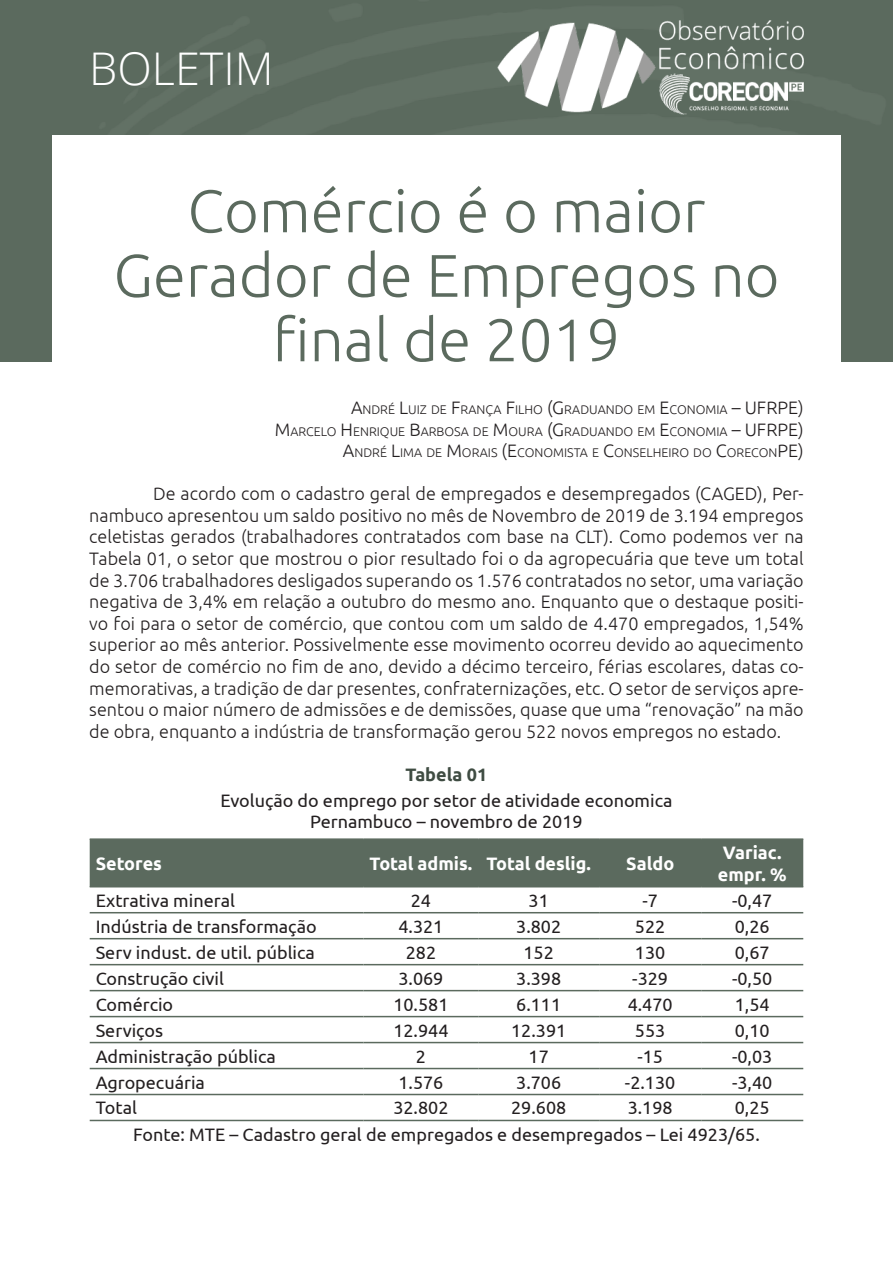
<style>
.page{position:relative;width:893px;height:1263px;background:#fff}
.page>*{position:absolute;margin:0;border:0;box-sizing:border-box;transform-origin:0 0}
.t1{font:300 60px/64.5px "Ubuntu";color:#5b6a5e;text-align:center}
.t2{font:300 45px "Open Sans";color:#fff}
.t3{font:300 18px/21.6px "Ubuntu";color:#231f20;text-align:justify}
.t4{font:18px "Ubuntu";color:#231f20}
.t5{font:700 18px/21.6px "Ubuntu";color:#fff}
.t6{font:700 18px "Ubuntu";color:#3f4c42}
.t7{font:300 12.6px "Ubuntu";color:#231f20}
.s1{font-size:18px}
</style>
<div class="page">
<div style="left:0;top:0;width:51px;height:361px;background:#5b6a5e"></div>
<div style="left:842px;top:0;width:51px;height:361px;background:#5b6a5e"></div>
<div style="left:90px;top:840px;width:713px;height:46px;background:#5b6a5e"></div>
<hr style="left:90px;top:838px;width:274px;height:2px;background:#5b6a5e">
<hr style="left:364px;top:838px;width:114px;height:2px;background:#5b6a5e">
<hr style="left:478px;top:838px;width:121px;height:2px;background:#5b6a5e">
<hr style="left:599px;top:838px;width:102px;height:2px;background:#5b6a5e">
<hr style="left:701px;top:838px;width:102px;height:2px;background:#5b6a5e">
<hr style="left:90px;top:886px;width:274px;height:1px;background:#5b6a5e">
<hr style="left:364px;top:886px;width:114px;height:1px;background:#5b6a5e">
<hr style="left:478px;top:886px;width:121px;height:1px;background:#5b6a5e">
<hr style="left:599px;top:886px;width:102px;height:1px;background:#5b6a5e">
<hr style="left:701px;top:886px;width:102px;height:1px;background:#5b6a5e">
<hr style="left:90px;top:912px;width:274px;height:1px;background:#5b6a5e">
<hr style="left:364px;top:912px;width:114px;height:1px;background:#5b6a5e">
<hr style="left:478px;top:912px;width:121px;height:1px;background:#5b6a5e">
<hr style="left:599px;top:912px;width:102px;height:1px;background:#5b6a5e">
<hr style="left:701px;top:912px;width:102px;height:1px;background:#5b6a5e">
<hr style="left:90px;top:938px;width:274px;height:1px;background:#5b6a5e">
<hr style="left:364px;top:938px;width:114px;height:1px;background:#5b6a5e">
<hr style="left:478px;top:938px;width:121px;height:1px;background:#5b6a5e">
<hr style="left:599px;top:938px;width:102px;height:1px;background:#5b6a5e">
<hr style="left:701px;top:938px;width:102px;height:1px;background:#5b6a5e">
<hr style="left:90px;top:964px;width:274px;height:1px;background:#5b6a5e">
<hr style="left:364px;top:964px;width:114px;height:1px;background:#5b6a5e">
<hr style="left:478px;top:964px;width:121px;height:1px;background:#5b6a5e">
<hr style="left:599px;top:964px;width:102px;height:1px;background:#5b6a5e">
<hr style="left:701px;top:964px;width:102px;height:1px;background:#5b6a5e">
<hr style="left:90px;top:990px;width:274px;height:1px;background:#5b6a5e">
<hr style="left:364px;top:990px;width:114px;height:1px;background:#5b6a5e">
<hr style="left:478px;top:990px;width:121px;height:1px;background:#5b6a5e">
<hr style="left:599px;top:990px;width:102px;height:1px;background:#5b6a5e">
<hr style="left:701px;top:990px;width:102px;height:1px;background:#5b6a5e">
<hr style="left:90px;top:1016px;width:274px;height:1px;background:#5b6a5e">
<hr style="left:364px;top:1016px;width:114px;height:1px;background:#5b6a5e">
<hr style="left:478px;top:1016px;width:121px;height:1px;background:#5b6a5e">
<hr style="left:599px;top:1016px;width:102px;height:1px;background:#5b6a5e">
<hr style="left:701px;top:1016px;width:102px;height:1px;background:#5b6a5e">
<hr style="left:90px;top:1042px;width:274px;height:1px;background:#5b6a5e">
<hr style="left:364px;top:1042px;width:114px;height:1px;background:#5b6a5e">
<hr style="left:478px;top:1042px;width:121px;height:1px;background:#5b6a5e">
<hr style="left:599px;top:1042px;width:102px;height:1px;background:#5b6a5e">
<hr style="left:701px;top:1042px;width:102px;height:1px;background:#5b6a5e">
<hr style="left:90px;top:1068px;width:274px;height:1px;background:#5b6a5e">
<hr style="left:364px;top:1068px;width:114px;height:1px;background:#5b6a5e">
<hr style="left:478px;top:1068px;width:121px;height:1px;background:#5b6a5e">
<hr style="left:599px;top:1068px;width:102px;height:1px;background:#5b6a5e">
<hr style="left:701px;top:1068px;width:102px;height:1px;background:#5b6a5e">
<hr style="left:90px;top:1094px;width:274px;height:1px;background:#5b6a5e">
<hr style="left:364px;top:1094px;width:114px;height:1px;background:#5b6a5e">
<hr style="left:478px;top:1094px;width:121px;height:1px;background:#5b6a5e">
<hr style="left:599px;top:1094px;width:102px;height:1px;background:#5b6a5e">
<hr style="left:701px;top:1094px;width:102px;height:1px;background:#5b6a5e">
<hr style="left:90px;top:1120px;width:274px;height:1px;background:#5b6a5e">
<hr style="left:364px;top:1120px;width:114px;height:1px;background:#5b6a5e">
<hr style="left:478px;top:1120px;width:121px;height:1px;background:#5b6a5e">
<hr style="left:599px;top:1120px;width:102px;height:1px;background:#5b6a5e">
<hr style="left:701px;top:1120px;width:102px;height:1px;background:#5b6a5e">
<div style="left:51px;top:0;width:791px;height:134px;background:#5b6a5e"></div>
<img style="left:497px;top:21px;width:307px;height:94px">
<p class="t2" style="left:89px;top:38px;width:186px">BOLETIM</p>
<p class="t1" style="left:187px;top:177px;width:520px">Comércio é o maior</p>
<p class="t1" style="left:113px;top:242px;width:668px">Gerador de Empregos no final de 2019</p>
<p class="t7" style="left:351px;top:402px;width:454px"><span class="s1">A</span>NDRÉ <span class="s1">L</span>UIZ DE <span class="s1">F</span>RANÇA <span class="s1">F</span>ILHO <span class="s1">(G</span>RADUANDO EM <span class="s1">E</span>CONOMIA <span class="s1">– U FRPE)</span></p>
<p class="t7" style="left:275px;top:424px;width:530px"><span class="s1">M</span>ARCELO <span class="s1">H</span> ENRIQUE <span class="s1">B</span>ARBOSA DE <span class="s1">M</span> OURA <span class="s1">(G</span>RADUANDO EM <span class="s1">E</span>CONOMIA <span class="s1">– U FRPE)</span></p>
<p class="t7" style="left:343px;top:445px;width:462px"><span class="s1">A</span>NDRÉ <span class="s1">L</span>IMA DE <span class="s1">M</span> ORAIS <span class="s1">(E</span>CONOMISTA E <span class="s1">C</span>ONSELHEIRO DO <span class="s1">C</span>ORECON<span class="s1">PE)</span></p>
<p class="t3" style="left:89px;top:482px;width:716px;text-indent:64px">De acordo com o cadastro geral de empregados e desempregados (CAGED), Per&shy;nambuco apresentou um saldo positivo no mês de Novembro de 2019 de 3.194 empregos celetistas gerados (trabalhadores contratados com base na CLT). Como podemos ver na Tabela 01, o setor que mostrou o pior resultado foi o da agropecuária que teve um total de 3.706 trabalhadores desligados superando os 1.576 contratados no setor, uma variação negativa de 3,4% em relação a outubro do mesmo ano. Enquanto que o destaque positi&shy;vo foi para o setor de comércio, que contou com um saldo de 4.470 empregados, 1,54% superior ao mês anterior. Possivelmente esse movimento ocorreu devido ao aquecimento do setor de comércio no fim de ano, devido a décimo terceiro, férias escolares, datas co&shy;memorativas, a tradição de dar presentes, confraternizações, etc. O setor de serviços apre&shy;sentou o maior número de admissões e de demissões, quase que uma “renovação” na mão de obra, enquanto a indústria de transformação gerou 522 novos empregos no estado.</p>
<p class="t6" style="left:406px;top:763px;width:83px">Tabela 01</p>
<p class="t4" style="left:221px;top:789px;width:453px">Evolução do emprego por setor de atividade economica</p>
<p class="t4" style="left:310px;top:811px;width:274px">Pernambuco – novembro de 2019</p>
<p class="t5" style="left:96px;top:852px;width:68px">Setores</p>
<p class="t5" style="left:370px;top:852px;width:104px">Total admis.</p>
<p class="t5" style="left:486px;top:852px;width:106px">Total deslig.</p>
<p class="t5" style="left:626px;top:852px;width:50px">Saldo</p>
<p class="t5" style="left:718px;top:842px;width:70px">Variac. empr. %</p>
<p class="t4" style="left:96px;top:889px;width:141px">Extrativa mineral</p>
<p class="t4" style="left:411px;top:889px;width:22px">24</p>
<p class="t4" style="left:529px;top:889px;width:22px">31</p>
<p class="t4" style="left:642px;top:889px;width:17px">-7</p>
<p class="t4" style="left:732px;top:889px;width:42px">-0,47</p>
<p class="t4" style="left:96px;top:915px;width:222px">Indústria de transformação</p>
<p class="t4" style="left:398px;top:915px;width:47px">4.321</p>
<p class="t4" style="left:516px;top:915px;width:47px">3.802</p>
<p class="t4" style="left:635px;top:915px;width:32px">522</p>
<p class="t4" style="left:735px;top:915px;width:36px">0,26</p>
<p class="t4" style="left:96px;top:941px;width:221px">Serv indust. de util. pública</p>
<p class="t4" style="left:406px;top:941px;width:32px">282</p>
<p class="t4" style="left:523px;top:941px;width:32px">152</p>
<p class="t4" style="left:635px;top:941px;width:32px">130</p>
<p class="t4" style="left:735px;top:941px;width:36px">0,67</p>
<p class="t4" style="left:96px;top:967px;width:130px">Construção civil</p>
<p class="t4" style="left:398px;top:967px;width:47px">3.069</p>
<p class="t4" style="left:516px;top:967px;width:47px">3.398</p>
<p class="t4" style="left:632px;top:967px;width:37px">-329</p>
<p class="t4" style="left:732px;top:967px;width:42px">-0,50</p>
<p class="t4" style="left:96px;top:993px;width:79px">Comércio</p>
<p class="t4" style="left:393px;top:993px;width:57px">10.581</p>
<p class="t4" style="left:516px;top:993px;width:47px">6.111</p>
<p class="t4" style="left:628px;top:993px;width:47px">4.470</p>
<p class="t4" style="left:735px;top:993px;width:36px">1,54</p>
<p class="t4" style="left:96px;top:1019px;width:69px">Serviços</p>
<p class="t4" style="left:393px;top:1019px;width:57px">12.944</p>
<p class="t4" style="left:511px;top:1019px;width:57px">12.391</p>
<p class="t4" style="left:635px;top:1019px;width:32px">553</p>
<p class="t4" style="left:735px;top:1019px;width:36px">0,10</p>
<p class="t4" style="left:96px;top:1045px;width:182px">Administração pública</p>
<p class="t4" style="left:416px;top:1045px;width:12px">2</p>
<p class="t4" style="left:529px;top:1045px;width:22px">17</p>
<p class="t4" style="left:637px;top:1045px;width:27px">-15</p>
<p class="t4" style="left:732px;top:1045px;width:42px">-0,03</p>
<p class="t4" style="left:96px;top:1071px;width:111px">Agropecuária</p>
<p class="t4" style="left:398px;top:1071px;width:47px">1.576</p>
<p class="t4" style="left:516px;top:1071px;width:47px">3.706</p>
<p class="t4" style="left:625px;top:1071px;width:52px">-2.130</p>
<p class="t4" style="left:732px;top:1071px;width:42px">-3,40</p>
<p class="t4" style="left:96px;top:1097px;width:43px">Total</p>
<p class="t4" style="left:393px;top:1097px;width:57px">32.802</p>
<p class="t4" style="left:511px;top:1097px;width:57px">29.608</p>
<p class="t4" style="left:628px;top:1097px;width:47px">3.198</p>
<p class="t4" style="left:735px;top:1097px;width:36px">0,25</p>
<p class="t4" style="left:133px;top:1124px;width:628px">Fonte: MTE – Cadastro geral de empregados e desempregados – Lei 4923/65.</p>
</div>
